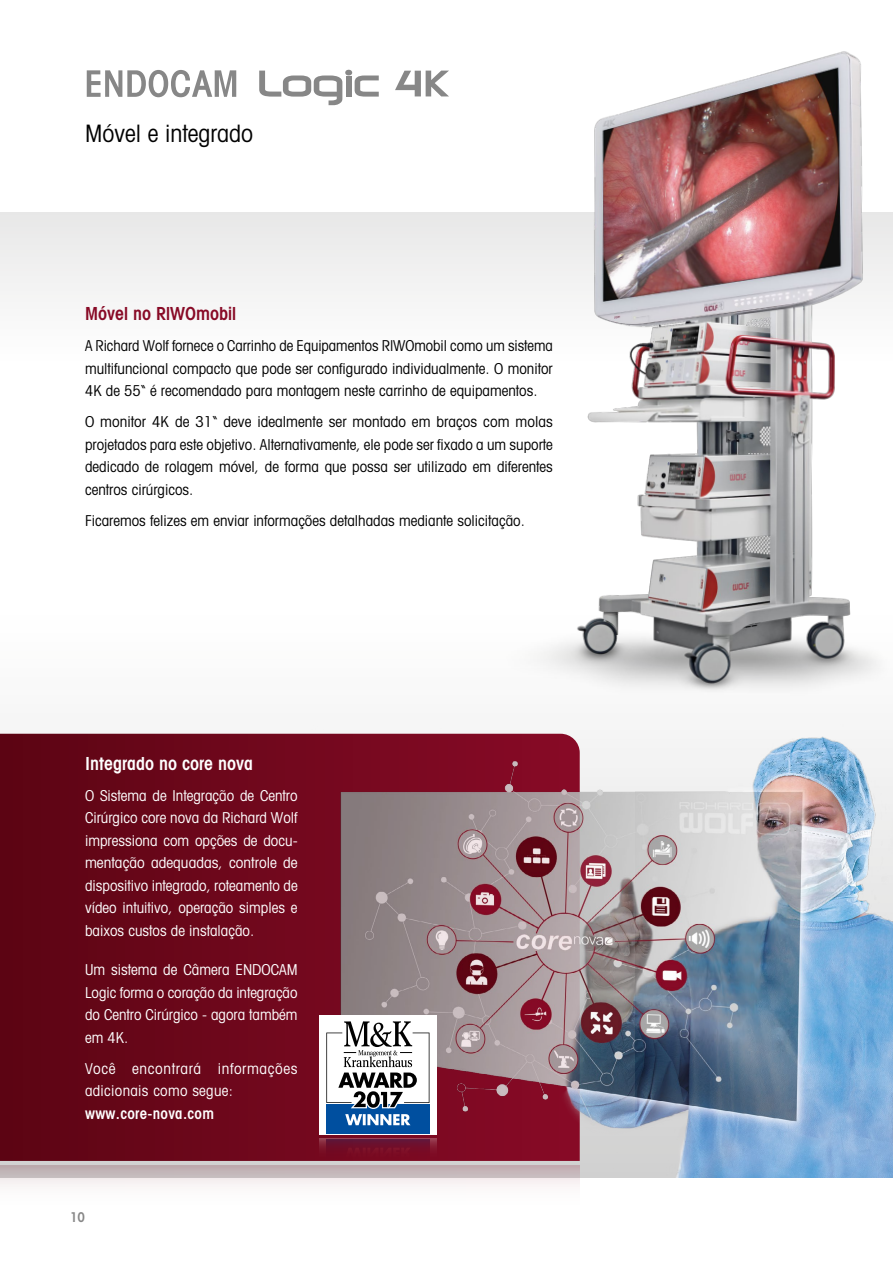
<style>
.page{position:relative;width:893px;height:1263px;background:#fff}
.page>*{position:absolute;margin:0;border:0;box-sizing:border-box;transform-origin:0 0}
.t1{font:condensed 24px "Avant Garde";color:#000}
.t2{font:600 condensed 18px "Avant Garde";color:#fff}
.t3{font:600 condensed 18px "Avant Garde";color:#880a26}
.t4{font:condensed 15px/22.5px "Avant Garde";color:#000;text-align:justify}
.t5{font:condensed 15px/22.5px "Avant Garde";color:#fff;text-align:justify}
.t6{font:condensed 15px/22.5px "Avant Garde";letter-spacing:.04em;color:#fff}
.t7{font:600 condensed 15px "Avant Garde";letter-spacing:.02em;color:#fff}
.t8{font:600 condensed 13.5px "Avant Garde";color:#878787}
</style>
<div class="page">
<div style="left:0;top:612px;width:893px;height:566px;background:#f9f9f9"></div>
<div style="left:0;top:213px;width:893px;height:148px;background:#f3f3f3"></div>
<svg style="left:87px;top:70px;width:149px;height:27px"></svg>
<svg style="left:259px;top:70px;width:120px;height:35px"></svg>
<svg style="left:395px;top:71px;width:54px;height:25px"></svg>
<svg style="left:0;top:1166px;width:580px;height:19px"></svg>
<svg style="left:0;top:734px;width:309px;height:427px;background:#670618"></svg>
<img style="left:309px;top:733px;width:584px;height:445px">
<svg style="left:319px;top:1138px;width:118px;height:37px"></svg>
<div style="left:319px;top:1015px;width:118px;height:119px;background:#fff"></div>
<svg style="left:326px;top:1021px;width:103px;height:154px"></svg>
<img style="left:480px;top:51px;width:413px;height:639px">
<h1 class="t1" style="left:85px;top:118px;width:169px">Móvel e integrado</h1>
<p class="t3" style="left:85px;top:303px;width:152px">Móvel no RlWOmobil</p>
<p class="t4" style="left:85px;top:334px;width:469px">A Richard Wolf fornece o Carrinho de Equipamentos RlWOmobil como um sistema multifuncional compacto que pode ser configurado individualmente. O monitor 4K de 55“ é recomendado para montagem neste carrinho de equipamentos.</p>
<p class="t4" style="left:85px;top:410px;width:469px">O monitor 4K de 31“ deve idealmente ser montado em braços com molas projetados para este objetivo. Alternativamente, ele pode ser fixado a um suporte dedicado de rolagem móvel, de forma que possa ser utilizado em diferentes centros cirúrgicos.</p>
<p class="t4" style="left:85px;top:509px;width:441px">Ficaremos felizes em enviar informações detalhadas mediante solicitação.</p>
<p class="t2" style="left:85px;top:752px;width:170px">Integrado no core nova</p>
<p class="t5" style="left:85px;top:783px;width:214px">O Sistema de Integração de Centro Cirúrgico core nova da Richard Wolf impressiona com opções de docu&shy;mentação adequadas, controle de dispositivo integrado, roteamento de vídeo intuitivo, operação simples e baixos custos de instalação.</p>
<p class="t5" style="left:85px;top:958px;width:214px">Um sistema de Câmera ENDOCAM Logic forma o coração da integração do Centro Cirúrgico - agora também em 4K.</p>
<p class="t6" style="left:85px;top:1056px;width:214px">Você encontrará informações adicionais como segue:</p>
<p class="t7" style="left:85px;top:1104px;width:130px">www.core-nova.com</p>
<p class="t8" style="left:70px;top:1209px;width:17px">10</p>
</div>
